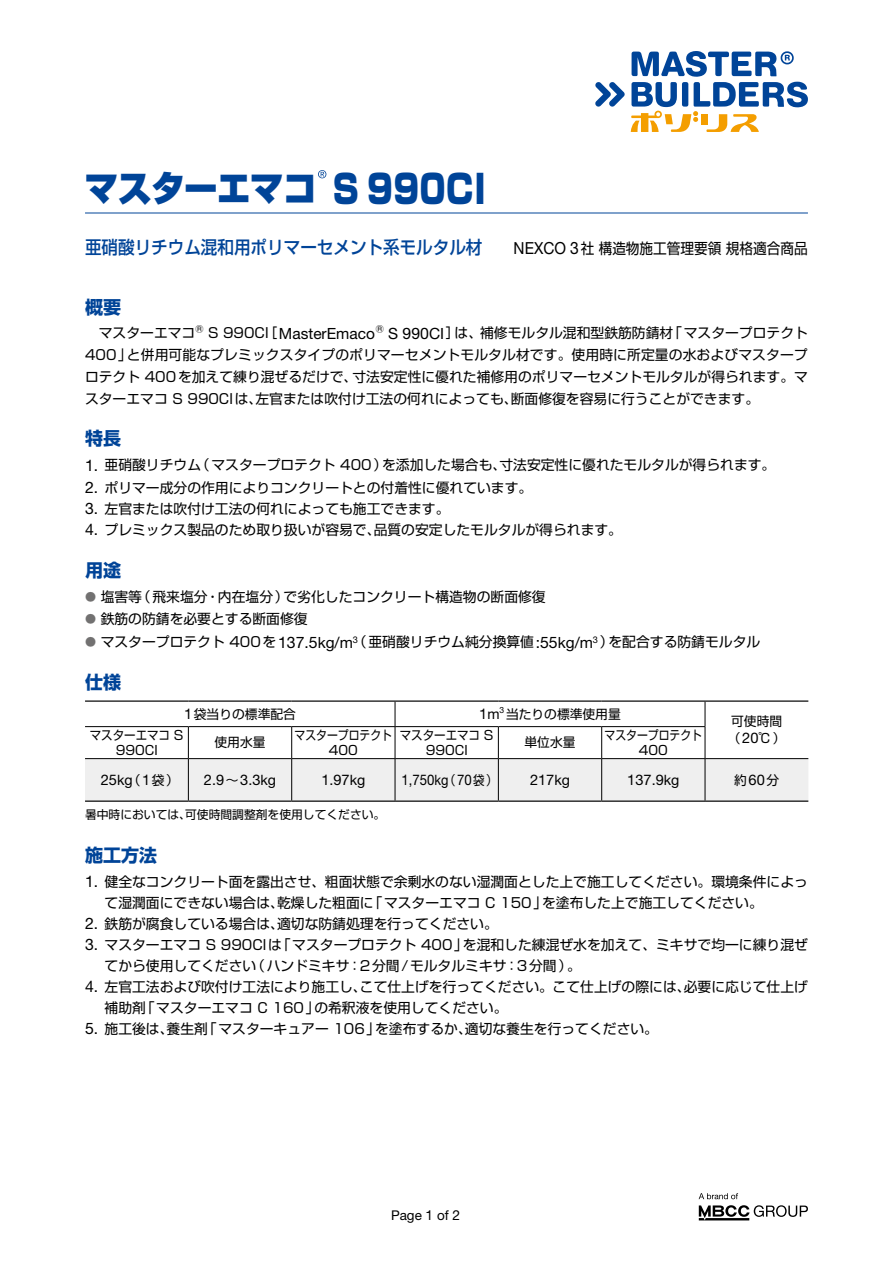
<style>
.page{position:relative;width:893px;height:1263px;background:#fff}
.page>*{position:absolute;margin:0;border:0;box-sizing:border-box;transform-origin:0 0}
.t1{font:900 36px "Shin Go Pro";letter-spacing:-.035em;color:#004498;scale:.95 1}
.t2{font:500 18px "Shin Go Pro";color:#004498;scale:.92 1}
.t3{font:700 18px "Shin Go Pro";color:#004498}
.t4{font:15.45px "Helvetica Neue";color:#000}
.t5{font:14.85px "Shin Go Pro";color:#000;scale:.92 1}
.t6{font:14.7px "Helvetica Neue";color:#000}
.t7{font:14.7px "Helvetica Neue";color:#000;scale:.9 1}
.t8{font:13.8px/21.8px "Shin Go Pro";color:#000}
.t9{font:13.5px "Helvetica Neue";color:#000}
.t10{font:12.75px "Shin Go Pro";color:#000}
.t11{font:12.75px/15px "Shin Go Pro";color:#000;text-align:center;scale:.85 1}
.t12{font:12.75px/15px "Shin Go Pro";color:#000;text-align:center;scale:.9 1}
.t13{font:11.7px "Shin Go Pro";color:#000}
.t14{font:9.3px "Helvetica Neue";color:#000}
.t15{font:8.55px "Helvetica Neue";color:#000}
.t16{font:8.1px "Shin Go Pro";color:#000}
.s1{font-size:39.6px}
.s2{font-family:"Helvetica Neue";font-size:16.65px}
.s3{font-family:"Helvetica Neue";font-size:17.1px}
.s4{font-family:"Shin Go Pro";font-size:13.8px}
.s5{font-family:"Helvetica Neue";font-size:15.45px}
.s6{font-family:"Helvetica Neue";font-size:15.9px}
.s7{font-size:11.1px;color:#727171}
.s8{font-family:"Helvetica Neue";font-size:14.7px}
.s9{font-size:14.25px}
.s10{font-family:"Shin Go Pro";font-size:12.75px}
.s11{font-size:13.8px}
</style>
<div class="page">
<hr style="left:85px;top:213px;width:723px;height:1px;background:#004498">
<svg style="left:318px;top:170px;width:8px;height:8px"></svg>
<div style="left:85px;top:759px;width:723px;height:41px;background:#efefef"></div>
<svg style="left:395px;top:702px;width:1px;height:24px"></svg>
<svg style="left:705px;top:702px;width:1px;height:24px"></svg>
<hr style="left:85px;top:726px;width:103px;height:1px;background:#000">
<hr style="left:188px;top:726px;width:104px;height:1px;background:#000">
<hr style="left:188px;top:727px;width:1px;height:31px;background:#000">
<hr style="left:292px;top:726px;width:103px;height:1px;background:#000">
<hr style="left:291px;top:727px;width:1px;height:31px;background:#000">
<hr style="left:395px;top:726px;width:103px;height:1px;background:#000">
<hr style="left:395px;top:727px;width:1px;height:31px;background:#000">
<hr style="left:498px;top:726px;width:104px;height:1px;background:#000">
<hr style="left:498px;top:727px;width:1px;height:31px;background:#000">
<hr style="left:602px;top:726px;width:103px;height:1px;background:#000">
<hr style="left:601px;top:727px;width:1px;height:31px;background:#000">
<hr style="left:705px;top:727px;width:1px;height:31px;background:#000">
<hr style="left:85px;top:758px;width:103px;height:1px;background:#000">
<hr style="left:188px;top:758px;width:104px;height:1px;background:#000">
<hr style="left:188px;top:759px;width:1px;height:41px;background:#000">
<hr style="left:292px;top:758px;width:103px;height:1px;background:#000">
<hr style="left:291px;top:759px;width:1px;height:41px;background:#000">
<hr style="left:395px;top:758px;width:103px;height:1px;background:#000">
<hr style="left:395px;top:759px;width:1px;height:41px;background:#000">
<hr style="left:498px;top:758px;width:104px;height:1px;background:#000">
<hr style="left:498px;top:759px;width:1px;height:41px;background:#000">
<hr style="left:602px;top:758px;width:103px;height:1px;background:#000">
<hr style="left:601px;top:759px;width:1px;height:41px;background:#000">
<hr style="left:705px;top:758px;width:103px;height:1px;background:#000">
<hr style="left:705px;top:759px;width:1px;height:41px;background:#000">
<hr style="left:85px;top:700px;width:103px;height:2px;background:#000">
<hr style="left:188px;top:700px;width:104px;height:2px;background:#000">
<hr style="left:292px;top:700px;width:103px;height:2px;background:#000">
<hr style="left:395px;top:700px;width:103px;height:2px;background:#000">
<hr style="left:498px;top:700px;width:104px;height:2px;background:#000">
<hr style="left:602px;top:700px;width:103px;height:2px;background:#000">
<hr style="left:705px;top:700px;width:103px;height:2px;background:#000">
<hr style="left:85px;top:800px;width:103px;height:2px;background:#000">
<hr style="left:188px;top:800px;width:104px;height:2px;background:#000">
<hr style="left:292px;top:800px;width:103px;height:2px;background:#000">
<hr style="left:395px;top:800px;width:103px;height:2px;background:#000">
<hr style="left:498px;top:800px;width:104px;height:2px;background:#000">
<hr style="left:602px;top:800px;width:103px;height:2px;background:#000">
<hr style="left:705px;top:800px;width:103px;height:2px;background:#000">
<svg style="left:595px;top:82px;width:30px;height:25px"></svg>
<svg style="left:631px;top:51px;width:177px;height:81px"></svg>
<svg style="left:699px;top:1193px;width:39px;height:6px"></svg>
<svg style="left:699px;top:1205px;width:109px;height:15px"></svg>
<h1 class="t1" style="left:84px;top:160px;width:424px">マスターエマコ <span class="s1">S 990CI</span></h1>
<h2 class="t2" style="left:85px;top:232px;width:433px">亜硝酸リチウム混和用ポリマーセメント系モルタル材</h2>
<p class="t5" style="left:514px;top:236px;width:321px"><span class="s2">NEXCO</span> <span class="s3">3</span>社構造物施工管理要領規格適合商品</p>
<h2 class="t3" style="left:85px;top:292px;width:37px">概要</h2>
<p class="t8" style="left:85px;top:321px;width:112px">　マスターエマコ</p>
<p class="t16" style="left:195px;top:322px;width:10px">Ⓡ</p>
<p class="t4" style="left:208px;top:324px;width:168px"><span class="s4">S 990CI［</span>MasterEmaco</p>
<p class="t16" style="left:376px;top:322px;width:10px">Ⓡ</p>
<p class="t8" style="left:85px;top:321px;width:724px;text-align:justify;text-indent:303px"><span class="s5">S</span> <span class="s6">990</span><span class="s5">CI</span>］は、補修モルタル混和型鉄筋防錆材「マスタープロテクト400」と併用可能なプレミックスタイプのポリマーセメントモルタル材です。使用時に所定量の水およびマスタープロテクト 400を加えて練り混ぜるだけで、寸法安定性に優れた補修用のポリマーセメントモルタルが得られます。マスターエマコ S 990CIは、左官または吹付け工法の何れによっても、断面修復を容易に行うことができます。</p>
<h2 class="t3" style="left:85px;top:424px;width:37px">特長</h2>
<p class="t8" style="left:85px;top:452px;width:692px"><span class="s6">1</span><span class="s5">.</span> 亜硝酸リチウム（マスタープロテクト 400）を添加した場合も、寸法安定性に優れたモルタルが得られます。</p>
<p class="t8" style="left:85px;top:475px;width:449px"><span class="s6">2</span><span class="s5">.</span> ポリマー成分の作用によりコンクリートとの付着性に優れています。</p>
<p class="t8" style="left:85px;top:496px;width:366px"><span class="s6">3</span><span class="s5">.</span> 左官または吹付け工法の何れによっても施工できます。</p>
<p class="t8" style="left:85px;top:517px;width:538px"><span class="s6">4</span><span class="s5">.</span> プレミックス製品のため取り扱いが容易で、品質の安定したモルタルが得られます。</p>
<h2 class="t3" style="left:85px;top:556px;width:37px">用途</h2>
<p class="t8" style="left:85px;top:584px;width:462px"><span class="s7">●</span> 塩害等（飛来塩分・内在塩分）で劣化したコンクリート構造物の断面修復</p>
<p class="t8" style="left:85px;top:607px;width:224px"><span class="s7">●</span> 鉄筋の防錆を必要とする断面修復</p>
<p class="t8" style="left:85px;top:629px;width:677px"><span class="s7">●</span> マスタープロテクト 400を<span class="s6">137</span><span class="s5">.</span><span class="s6">5</span><span class="s5">kg/m</span>（亜硝酸リチウム純分換算値 <span class="s5">:</span><span class="s6">55</span><span class="s5">kg/m</span><sup>3</sup> ）を配合する防錆モルタル</p>
<p class="t14" style="left:353px;top:634px;width:7px">3</p>
<h2 class="t3" style="left:85px;top:668px;width:37px">仕様</h2>
<p class="t10" style="left:184px;top:703px;width:113px"><span class="s8">1</span>袋当りの標準配合</p>
<p class="t6" style="left:479px;top:705px;width:22px">1<span class="s9">m</span></p>
<p class="t15" style="left:500px;top:705px;width:6px">3</p>
<p class="t10" style="left:506px;top:703px;width:116px">当たりの標準使用量</p>
<p class="t10" style="left:731px;top:711px;width:52px">可使時間</p>
<p class="t10" style="left:215px;top:732px;width:52px">使用水量</p>
<p class="t11" style="left:295px;top:726px;width:116px">マスタープロテクト<br>400</p>
<p class="t12" style="left:400px;top:726px;width:106px">マスターエマコ S<br>990CI</p>
<p class="t10" style="left:524px;top:732px;width:52px">単位水量</p>
<p class="t11" style="left:605px;top:726px;width:116px">マスタープロテクト<br>400</p>
<p class="t12" style="left:90px;top:726px;width:106px">マスターエマコ S</p>
<p class="t10" style="left:728px;top:728px;width:59px">（<span class="s8">20</span>℃）</p>
<p class="t10" style="left:116px;top:740px;width:44px">990CI</p>
<p class="t6" style="left:101px;top:771px;width:80px">25<span class="s9">kg</span><span class="s10">（</span>1<span class="s10">袋）</span></p>
<p class="t6" style="left:204px;top:771px;width:74px">2<span class="s9">.</span>9<span class="s10">～</span>3<span class="s9">.</span>3<span class="s9">kg</span></p>
<p class="t6" style="left:321px;top:771px;width:46px">1<span class="s9">.</span>97<span class="s9">kg</span></p>
<p class="t7" style="left:402px;top:771px;width:108px">1<span class="s9">,</span>750<span class="s9">kg</span><span class="s10">（</span>70<span class="s10">袋）</span></p>
<p class="t6" style="left:530px;top:771px;width:42px">217<span class="s9">kg</span></p>
<p class="t6" style="left:627px;top:771px;width:54px">137<span class="s9">.</span>9<span class="s9">kg</span></p>
<p class="t10" style="left:734px;top:769px;width:46px">約<span class="s8">60</span>分</p>
<p class="t13" style="left:85px;top:805px;width:302px">暑中時においては、可使時間調整剤を使用してください。</p>
<h2 class="t3" style="left:85px;top:841px;width:73px">施工方法</h2>
<p class="t8" style="left:105px;top:869px;width:705px;line-height:21px;text-indent:-20px"><span class="s6">1</span><span class="s5">.</span> 健全なコンクリート面を露出させ、粗面状態で余剰水のない湿潤面とした上で施工してください。環境条件によって湿潤面にできない場合は、乾燥した粗面に「マスターエマコ C 150」を塗布した上で施工してください。</p>
<p class="t8" style="left:85px;top:911px;width:414px"><span class="s6">2</span><span class="s5">.</span> 鉄筋が腐食している場合は、適切な防錆処理を行ってください。</p>
<p class="t8" style="left:105px;top:932px;width:705px;line-height:21px;text-indent:-20px"><span class="s6">3</span><span class="s5">.</span> マスターエマコ S 990CIは「マスタープロテクト 400」を混和した練混ぜ水を加えて、ミキサで均一に練り混ぜてから使用してください（ハンドミキサ：2分間/モルタルミキサ：3分間）。</p>
<p class="t8" style="left:105px;top:974px;width:705px;line-height:21px;text-indent:-20px"><span class="s6">4</span><span class="s5">.</span> 左官工法および吹付け工法により施工し、こて仕上げを行ってください。こて仕上げの際には、必要に応じて仕上げ補助剤「マスターエマコ C 160」の希釈液を使用してください。</p>
<p class="t8" style="left:85px;top:1016px;width:575px"><span class="s6">5</span><span class="s5">.</span> 施工後は、養生剤「マスターキュアー 106」を塗布するか、適切な養生を行ってください。</p>
<p class="t9" style="left:391px;top:1207px;width:71px">Page <span class="s11">1</span> of <span class="s11">2</span></p>
</div>
